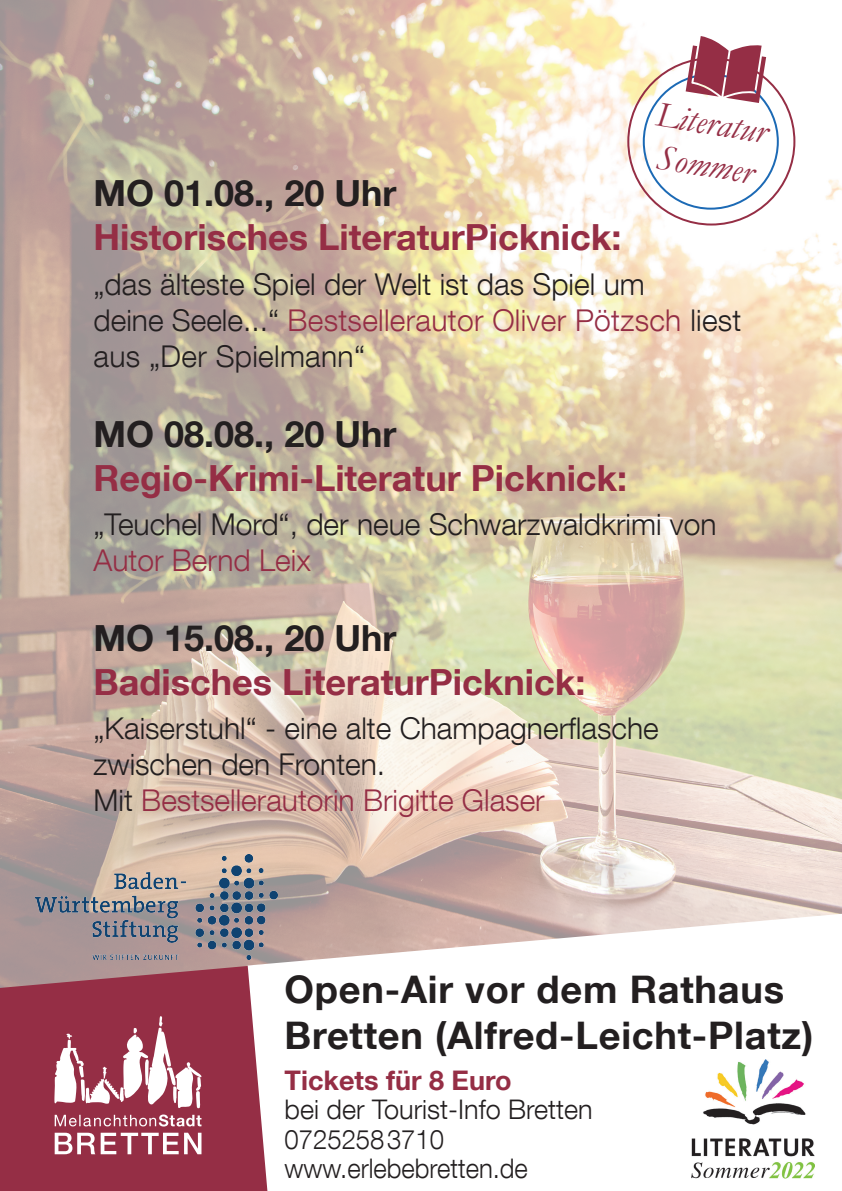
<style>
.page{position:relative;width:842px;height:1191px;background:#fff}
.page>*{position:absolute;margin:0;border:0;box-sizing:border-box;transform-origin:0 0}
.t1{font:700 38px/46px "Helvetica Neue LT Com";letter-spacing:.02em;color:#231f20}
.t2{font:700 36px "Helvetica Neue LT Com";color:#952e45}
.t3{font:700 36px "Helvetica Neue LT Com";color:#231f20}
.t4{font:italic 36px/42px "Garamond";color:#952e45}
.t5{font:300 30px/36px "Helvetica Neue LT Com";color:#231f20}
.t6{font:300 30px "Helvetica Neue LT Com";color:#952e45}
.t7{font:300 27px/29.3px "Helvetica Neue LT Com";color:#231f20}
.t8{font:700 27px "Helvetica Neue LT Com";color:#952e45}
.s1{color:#952e45}
</style>
<div class="page">
<img style="left:0;top:0;width:842px;height:964px">
<svg style="left:0;top:964px;width:248px;height:227px;background:#97374c"></svg>
<svg style="left:248px;top:913px;width:594px;height:278px"></svg>
<svg style="left:54px;top:1016px;width:147px;height:92px"></svg>
<svg style="left:55px;top:1132px;width:146px;height:22px"></svg>
<svg style="left:55px;top:1114px;width:146px;height:12px"></svg>
<img style="left:692px;top:1059px;width:123px;height:125px">
<img style="left:35px;top:855px;width:242px;height:104px">
<svg style="left:686px;top:36px;width:80px;height:67px"></svg>
<p class="t4" style="left:660px;top:93px;width:113px;rotate:9deg">Literatur<br>Sommer</p>
<p class="t3" style="left:94px;top:171px;width:304px">MO 01.08., 20 Uhr</p>
<p class="t2" style="left:94px;top:215px;width:529px">Historisches LiteraturPicknick:</p>
<p class="t5" style="left:94px;top:265px;width:649px">„das älteste Spiel der Welt ist das Spiel um<br>deine Seele...“ <span class="s1">Bestsellerautor Oliver Pötzsch</span> liest aus „Der Spielmann“</p>
<p class="t3" style="left:94px;top:411px;width:304px">MO 08.08., 20 Uhr</p>
<p class="t2" style="left:94px;top:455px;width:535px">Regio-Krimi-Literatur Picknick:</p>
<p class="t5" style="left:94px;top:505px;width:624px">„Teuchel Mord“, der neue Schwarzwaldkrimi von</p>
<p class="t6" style="left:94px;top:541px;width:219px">Autor Bernd Leix</p>
<p class="t3" style="left:94px;top:615px;width:304px">MO 15.08., 20 Uhr</p>
<p class="t2" style="left:94px;top:659px;width:493px">Badisches LiteraturPicknick:</p>
<p class="t5" style="left:94px;top:709px;width:567px">„Kaiserstuhl“ - eine alte Champagnerflasche zwischen den Fronten.<br>Mit <span class="s1">Bestsellerautorin Brigitte Glaser</span></p>
<p class="t1" style="left:285px;top:965px;width:530px">Open-Air vor dem Rathaus<br>Bretten (Alfred-Leicht-Platz)</p>
<p class="t8" style="left:285px;top:1063px;width:229px">Tickets für 8 Euro</p>
<p class="t7" style="left:285px;top:1094px;width:310px">bei der Tourist-Info Bretten<br>07252583710 www.erlebebretten.de</p>
</div>
